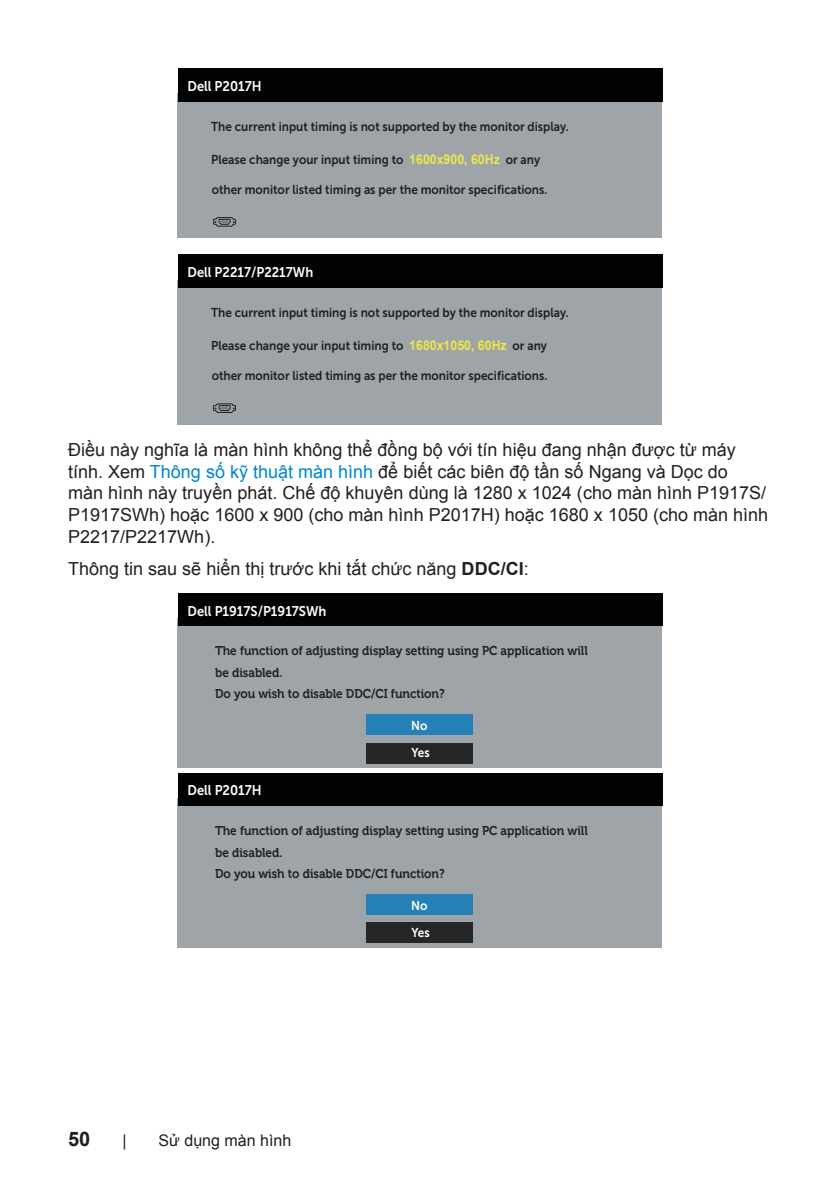
<style>
.page{position:relative;width:840px;height:1191px;background:#fff}
.page>*{position:absolute;margin:0;border:0;box-sizing:border-box;transform-origin:0 0}
.t1{font:700 20px "Arial";color:#231f20}
.text{font:18px/21.6px "Arial";color:#231f20}
.t2{font:16px "Arial";color:#231f20}
.t3{font:14px "Museo Sans For Dell 700";color:#fff;scale:.92 1}
.t4{font:12.8px "Museo Sans For Dell 700";color:#231f20;scale:.92 1}
.t5{font:700 12.8px/21.6px "Museo For Dell";color:#231f20;scale:.92 1}
.t6{font:12.8px/27.2px "Museo Sans For Dell 700";color:#fff;scale:.92 1}
.s1{font-family:"Arial";font-weight:700;font-size:13.4px;color:#eae84d}
.s2{color:#0087cb}
.s3{font-weight:700}
</style>
<div class="page">
<div style="left:177px;top:94px;width:485px;height:144px;background:#9ea4a7"></div>
<div style="left:178px;top:68px;width:484px;height:33px;background:#030303"></div>
<svg style="left:213px;top:217px;width:23px;height:10px"></svg>
<div style="left:177px;top:280px;width:485px;height:144px;background:#9ea4a7"></div>
<div style="left:178px;top:254px;width:484px;height:33px;background:#030303"></div>
<svg style="left:213px;top:403px;width:23px;height:10px"></svg>
<div style="left:177px;top:618px;width:485px;height:150px;background:#9fa4a8"></div>
<div style="left:178px;top:593px;width:484px;height:33px;background:#030303"></div>
<div style="left:365px;top:715px;width:107px;height:20px;background:#2581b5"></div>
<div style="left:365px;top:743px;width:107px;height:20px;background:#262626"></div>
<div style="left:177px;top:798px;width:485px;height:150px;background:#9fa4a8"></div>
<div style="left:178px;top:773px;width:484px;height:33px;background:#030303"></div>
<div style="left:365px;top:894px;width:107px;height:21px;background:#2581b5"></div>
<div style="left:365px;top:923px;width:107px;height:20px;background:#262626"></div>
<p class="t3" style="left:187px;top:78px;width:82px">Dell P2017H</p>
<p class="t4" style="left:211px;top:120px;width:390px">The current input timing is not supported by the monitor display.</p>
<p class="t4" style="left:211px;top:152px;width:359px">Please change your input timing to <span class="s1">1600x900, 60Hz</span> or any</p>
<p class="t4" style="left:211px;top:183px;width:366px">other monitor listed timing as per the monitor specifications.</p>
<p class="t3" style="left:187px;top:264px;width:138px">Dell P2217/P2217Wh</p>
<p class="t4" style="left:211px;top:306px;width:390px">The current input timing is not supported by the monitor display.</p>
<p class="t4" style="left:211px;top:338px;width:366px">Please change your input timing to <span class="s1">1680x1050, 60Hz</span> or any</p>
<p class="t4" style="left:211px;top:369px;width:366px">other monitor listed timing as per the monitor specifications.</p>
<p class="text" style="left:68px;top:439px;width:701px">Điều này nghĩa là màn hình không thể đồng bộ với tín hiệu đang nhận được từ máy tính. Xem <span class="s2">Thông số kỹ thuật màn hình</span> để biết các biên độ tần số Ngang và Dọc do<br>màn hình này truyền phát. Chế độ khuyên dùng là 1280 x 1024 (cho màn hình P1917S/ P1917SWh) hoặc 1600 x 900 (cho màn hình P2017H) hoặc 1680 x 1050 (cho màn hình P2217/P2217Wh).</p>
<p class="text" style="left:68px;top:558px;width:462px">Thông tin sau sẽ hiển thị trước khi tắt chức năng <span class="s3">DDC/CI</span>:</p>
<p class="t3" style="left:187px;top:603px;width:152px">Dell P1917S/P1917SWh</p>
<p class="t5" style="left:215px;top:640px;width:406px">The function of adjusting display setting using PC application will</p>
<p class="t5" style="left:215px;top:662px;width:251px">be disabled.<br>Do you wish to disable DDC/CI function?</p>
<p class="t6" style="left:411px;top:712px;width:22px">No<br>Yes</p>
<p class="t3" style="left:187px;top:782px;width:82px">Dell P2017H</p>
<p class="t5" style="left:215px;top:819px;width:406px">The function of adjusting display setting using PC application will</p>
<p class="t5" style="left:215px;top:841px;width:251px">be disabled.<br>Do you wish to disable DDC/CI function?</p>
<p class="t1" style="left:68px;top:1125px;width:24px">50</p>
<p class="t2" style="left:122px;top:1129px;width:6px">|</p>
<p class="t2" style="left:158px;top:1129px;width:134px">Sử dụng màn hình</p>
<p class="t6" style="left:411px;top:891px;width:22px">No<br>Yes</p>
</div>
